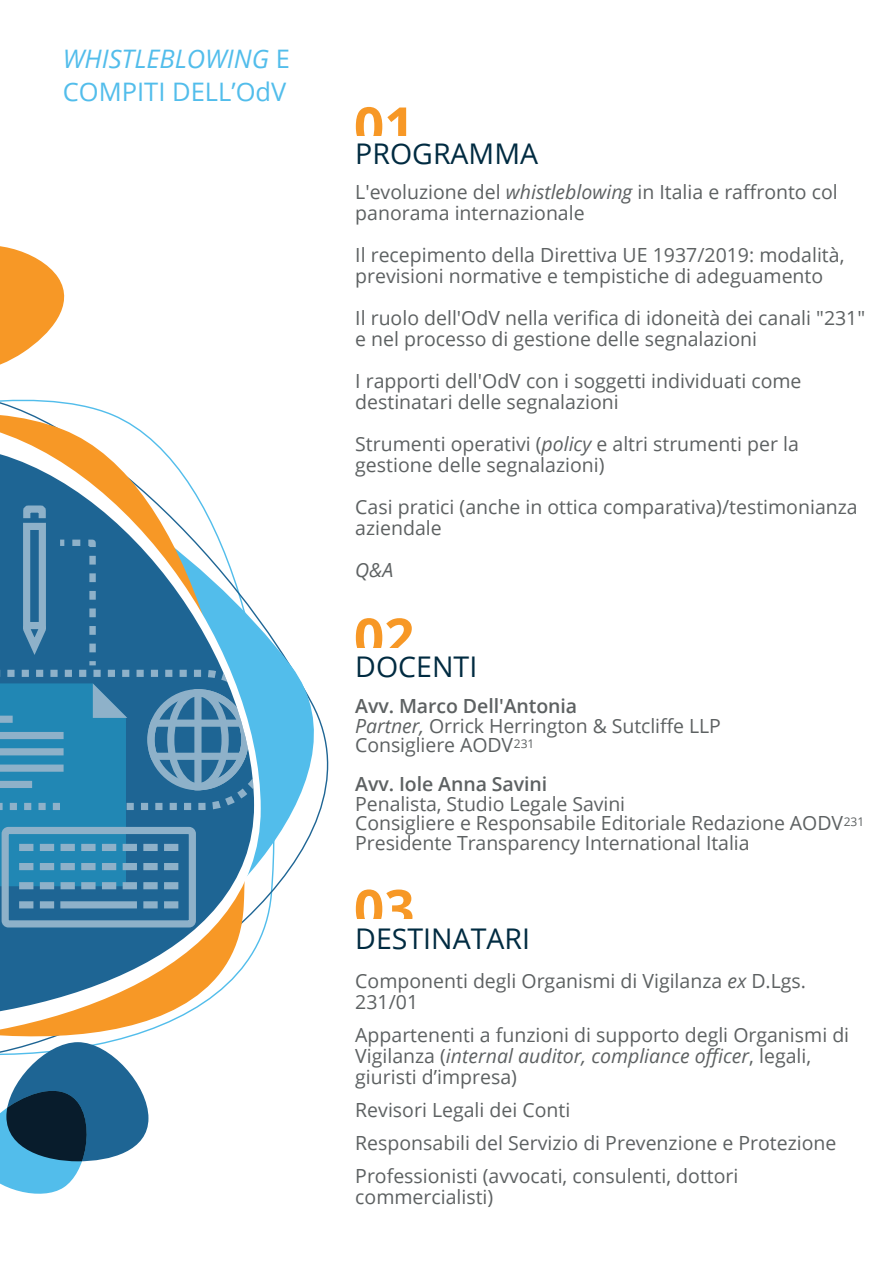
<style>
.page{position:relative;width:893px;height:1263px;background:#fff}
.page>*{position:absolute;margin:0;border:0;box-sizing:border-box;transform-origin:0 0}
.t1{font:700 53.1px "Open Sans";color:#f79826}
.t2{font:28.5px "Open Sans";color:#002b41}
.t3{font:25.5px/33px "Open Sans";color:#52bdeb}
.t4{font:19.5px/20.2px "Open Sans";color:#5d6162}
.t5{font:600 19.5px "Open Sans";letter-spacing:-.005em;color:#5d6162}
.t6{font:italic 19.5px "Open Sans";color:#5d6162}
.s1{font-style:italic}
.s2{font-weight:600}
</style>
<div class="page">
<svg style="left:0;top:246px;width:65px;height:119px"></svg>
<svg style="left:0;top:1114px;width:148px;height:80px"></svg>
<svg style="left:0;top:621px;width:329px;height:493px"></svg>
<svg style="left:0;top:399px;width:253px;height:676px"></svg>
<svg style="left:0;top:421px;width:261px;height:621px"></svg>
<svg style="left:0;top:445px;width:254px;height:577px"></svg>
<svg style="left:20px;top:505px;width:29px;height:20px"></svg>
<svg style="left:0;top:540px;width:254px;height:346px;background:#4186ad"></svg>
<div style="left:2px;top:827px;width:194px;height:100px;border:7px solid #fff;border-radius:3px"></div>
<div style="left:164px;top:844px;width:14px;height:7px;background:#8eb1c9"></div>
<div style="left:143px;top:844px;width:15px;height:7px;background:#8eb1c9"></div>
<div style="left:123px;top:844px;width:14px;height:7px;background:#8eb1c9"></div>
<div style="left:102px;top:844px;width:14px;height:7px;background:#8eb1c9"></div>
<div style="left:81px;top:844px;width:15px;height:7px;background:#8eb1c9"></div>
<div style="left:61px;top:844px;width:14px;height:7px;background:#8eb1c9"></div>
<div style="left:40px;top:844px;width:14px;height:7px;background:#8eb1c9"></div>
<div style="left:19px;top:844px;width:14px;height:7px;background:#8eb1c9"></div>
<div style="left:164px;top:863px;width:14px;height:7px;background:#8eb1c9"></div>
<div style="left:143px;top:863px;width:15px;height:7px;background:#8eb1c9"></div>
<div style="left:123px;top:863px;width:14px;height:7px;background:#8eb1c9"></div>
<div style="left:102px;top:863px;width:14px;height:7px;background:#8eb1c9"></div>
<div style="left:81px;top:863px;width:15px;height:7px;background:#8eb1c9"></div>
<div style="left:61px;top:863px;width:14px;height:7px;background:#8eb1c9"></div>
<div style="left:40px;top:863px;width:14px;height:7px;background:#8eb1c9"></div>
<div style="left:19px;top:863px;width:14px;height:7px;background:#8eb1c9"></div>
<div style="left:164px;top:882px;width:14px;height:7px;background:#8eb1c9"></div>
<div style="left:143px;top:882px;width:15px;height:7px;background:#8eb1c9"></div>
<div style="left:123px;top:882px;width:14px;height:7px;background:#8eb1c9"></div>
<div style="left:102px;top:882px;width:14px;height:7px;background:#8eb1c9"></div>
<div style="left:81px;top:882px;width:15px;height:7px;background:#8eb1c9"></div>
<div style="left:61px;top:882px;width:14px;height:7px;background:#8eb1c9"></div>
<div style="left:40px;top:882px;width:14px;height:7px;background:#8eb1c9"></div>
<div style="left:19px;top:882px;width:14px;height:7px;background:#8eb1c9"></div>
<div style="left:164px;top:901px;width:14px;height:7px;background:#8eb1c9"></div>
<div style="left:143px;top:901px;width:15px;height:7px;background:#8eb1c9"></div>
<div style="left:60px;top:901px;width:77px;height:7px;background:#8eb1c9"></div>
<div style="left:40px;top:901px;width:14px;height:7px;background:#8eb1c9"></div>
<div style="left:19px;top:901px;width:14px;height:7px;background:#8eb1c9"></div>
<h3 class="t3" style="left:63px;top:41px;width:228px"><span class="s1">WHISTLEBLOWING</span> E<br>COMPITI DELL’OdV</h3>
<h2 class="t2" style="left:354px;top:134px;width:186px"><sup>01</sup>PROGRAMMA</h2>
<p class="t4" style="left:355px;top:182px;width:484px">L'evoluzione del <span class="s1">whistleblowing</span> in Italia e raffronto col panorama internazionale</p>
<p class="t4" style="left:355px;top:245px;width:491px">Il recepimento della Direttiva UE 1937/2019: modalità, previsioni normative e tempistiche di adeguamento</p>
<p class="t4" style="left:355px;top:308px;width:511px">Il ruolo dell'OdV nella verifica di idoneità dei canali "231" e nel processo di gestione delle segnalazioni</p>
<p class="t4" style="left:355px;top:371px;width:448px">I rapporti dell'OdV con i soggetti individuati come destinatari delle segnalazioni</p>
<p class="t4" style="left:355px;top:434px;width:445px">Strumenti operativi (<span class="s1">policy</span> e altri strumenti per la gestione delle segnalazioni)</p>
<p class="t4" style="left:355px;top:497px;width:504px">Casi pratici (anche in ottica comparativa)/testimonianza aziendale</p>
<p class="t6" style="left:355px;top:557px;width:39px">Q&amp;A</p>
<h1 class="t1" style="left:354px;top:600px;width:62px">02</h1>
<h2 class="t2" style="left:355px;top:647px;width:124px">DOCENTI</h2>
<p class="t4" style="left:355px;top:696px;width:367px;line-height:19.5px"><span class="s2">Avv. Marco Dell'Antonia<br></span><span class="s1">Partner,</span> Orrick Herrington &amp; Sutcliffe LLP<br>Consigliere AODV<sup>231</sup></p>
<p class="t5" style="left:355px;top:771px;width:193px">Avv. Iole Anna Savini</p>
<p class="t4" style="left:355px;top:794px;width:510px;line-height:19.5px">Penalista, Studio Legale Savini<br>Consigliere e Responsabile Editoriale Redazione AODV<sup>231<br></sup>Presidente Transparency International Italia</p>
<h1 class="t1" style="left:354px;top:871px;width:62px">03</h1>
<h2 class="t2" style="left:355px;top:919px;width:176px">DESTINATARI</h2>
<p class="t4" style="left:355px;top:970px;width:452px;line-height:21px">Componenti degli Organismi di Vigilanza <span class="s1">ex</span> D.Lgs.<br>231/01</p>
<p class="t4" style="left:355px;top:1024px;width:495px;line-height:21px">Appartenenti a funzioni di supporto degli Organismi di<br>Vigilanza (<span class="s1">internal auditor, compliance officer</span>, legali, giuristi d’impresa)</p>
<p class="t4" style="left:355px;top:1093px;width:483px;line-height:33px">Revisori Legali dei Conti<br>Responsabili del Servizio di Prevenzione e Protezione<br>Professionisti (avvocati, consulenti, dottori</p>
<p class="t4" style="left:355px;top:1187px;width:140px">commercialisti)</p>
</div>
